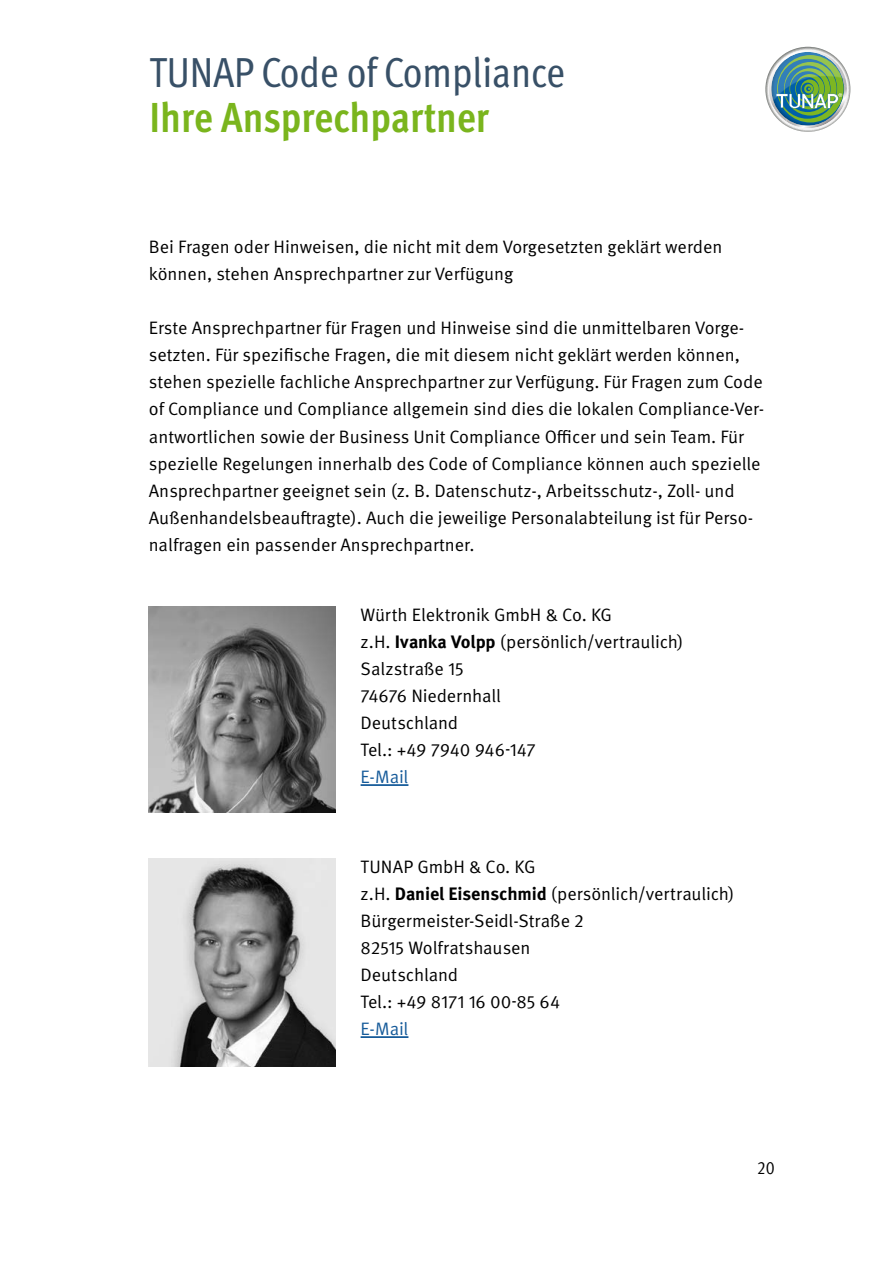
<style>
.page{position:relative;width:893px;height:1263px;background:#fff}
.page>*{position:absolute;margin:0;border:0;box-sizing:border-box;transform-origin:0 0}
.t1{font:condensed 42px "Meta Pro";color:#385067}
.t2{font:700 condensed 42px "Meta Pro";color:#7ab51d}
.t3{font:18px/27px "Meta Pro Norm";color:#000}
.t4{font:18px "Meta Pro Norm";letter-spacing:-.015em;color:#165b9a}
.t5{font:18px "Meta Pro Cond Norm";color:#000}
.s1{font-family:"Meta Pro";font-weight:700}
</style>
<div class="page">
<svg style="left:770px;top:109px;width:76px;height:23px"></svg>
<img style="left:765px;top:46px;width:86px;height:63px">
<img style="left:149px;top:607px;width:187px;height:205px">
<hr style="left:361px;top:784px;width:47px;height:2px;background:#165b9a">
<img style="left:149px;top:859px;width:187px;height:207px">
<hr style="left:361px;top:1036px;width:47px;height:2px;background:#165b9a">
<p class="t1" style="left:150px;top:41px;width:417px">TUNAP Code of Compliance</p>
<p class="t2" style="left:150px;top:85px;width:341px">Ihre Ansprechpartner</p>
<p class="t3" style="left:149px;top:233px;width:575px">Bei Fragen oder Hinweisen, die nicht mit dem Vorgesetzten geklärt werden</p>
<p class="t3" style="left:149px;top:260px;width:366px">können, stehen Ansprechpartner zur Verfügung</p>
<p class="t3" style="left:149px;top:314px;width:617px">Erste Ansprechpartner für Fragen und Hinweise sind die unmittelbaren Vorge&shy;setzten. Für spezifische Fragen, die mit diesem nicht geklärt werden können, stehen spezielle fachliche Ansprechpartner zur Verfügung. Für Fragen zum Code of Compliance und Compliance allgemein sind dies die lokalen Compliance-Ver&shy;antwortlichen sowie der Business Unit Compliance Officer und sein Team. Für spezielle Regelungen innerhalb des Code of Compliance können auch spezielle Ansprechpartner geeignet sein (z. B. Datenschutz-, Arbeitsschutz-, Zoll- und Außenhandelsbeauftragte). Auch die jeweilige Personalabteilung ist für Perso&shy;nalfragen ein passender Ansprechpartner.</p>
<p class="t3" style="left:361px;top:600px;width:253px">Würth Elektronik GmbH &amp; Co. KG</p>
<p class="t3" style="left:361px;top:627px;width:324px">z.H. <span class="s1">Ivanka Volpp</span> (persönlich/vertraulich)</p>
<p class="t3" style="left:361px;top:654px;width:105px">Salzstraße 15</p>
<p class="t3" style="left:361px;top:681px;width:142px">74676 Niedernhall</p>
<p class="t3" style="left:361px;top:708px;width:99px">Deutschland</p>
<p class="t3" style="left:361px;top:735px;width:177px">Tel.: +49 7940 946-147</p>
<p class="t4" style="left:361px;top:763px;width:49px">E-Mail</p>
<p class="t3" style="left:361px;top:852px;width:176px">TUNAP GmbH &amp; Co. KG</p>
<p class="t3" style="left:361px;top:879px;width:375px">z.H. <span class="s1">Daniel Eisenschmid</span> (persönlich/vertraulich)</p>
<p class="t3" style="left:361px;top:906px;width:225px">Bürgermeister-Seidl-Straße 2</p>
<p class="t3" style="left:361px;top:933px;width:171px">82515 Wolfratshausen</p>
<p class="t3" style="left:361px;top:960px;width:99px">Deutschland</p>
<p class="t3" style="left:361px;top:987px;width:201px">Tel.: +49 8171 16 00-85 64</p>
<p class="t4" style="left:361px;top:1015px;width:49px">E-Mail</p>
<p class="t5" style="left:757px;top:1155px;width:19px">20</p>
</div>
